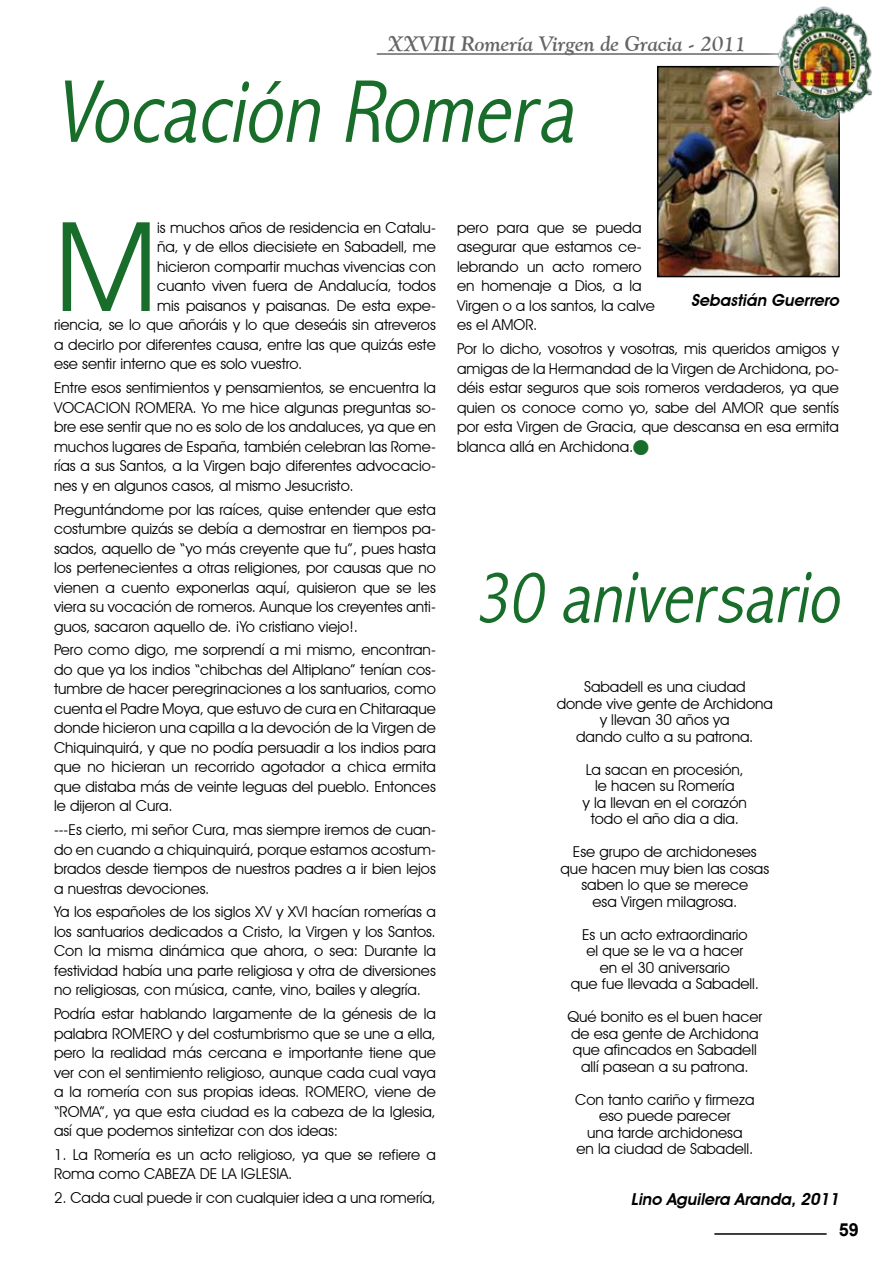
<style>
.page{position:relative;width:893px;height:1263px;background:#fff}
.page>*{position:absolute;margin:0;border:0;box-sizing:border-box;transform-origin:0 0}
.t1{font:124.65px "Avant Garde IT Cby BT";color:#196d2a}
.t2{font:italic 300 condensed 90px "Abadi";color:#196d2a}
.t3{font:italic 300 condensed 75px "Abadi";color:#196d2a}
.t4{font:italic 700 21px "Goudy Old Style BT";color:#646567}
.t5{font:700 18px "Arial";color:#000}
.t6{font:italic 600 16.5px "Avant Garde IT Cby BT";color:#000}
.t7{font:15px/19.5px "Avant Garde IT Cby BT";color:#000;text-align:justify}
.s1{color:#196d2a}
</style>
<div class="page">
<hr style="left:714px;top:1233px;width:113px;height:2px;background:#000">
<hr style="left:377px;top:53px;width:453px;height:2px;background:#646567">
<img style="left:660px;top:69px;width:177px;height:205px">
<div style="left:657px;top:66px;width:183px;height:211px;border:2px solid #000"></div>
<div style="left:758px;top:0;width:135px;height:152px;background:#fff;opacity:.94"></div>
<img style="left:765px;top:0;width:128px;height:121px">
<h3 class="t4" style="left:388px;top:31px;width:360px">XXVIII Romería Virgen de Gracia - 2011</h3>
<h2 class="t2" style="left:54px;top:60px;width:539px">Vocación Romera</h2>
<h1 class="t1" style="left:54px;top:191px;width:105px">M</h1>
<p class="t7" style="left:157px;top:218px;width:280px">is muchos años de residencia en Catalu-</p>
<p class="t7" style="left:157px;top:237px;width:280px">ña, y de ellos diecisiete en Sabadell, me</p>
<p class="t7" style="left:157px;top:257px;width:280px">hicieron compartir muchas vivencias con</p>
<p class="t7" style="left:157px;top:276px;width:280px">cuanto viven fuera de Andalucía, todos</p>
<p class="t7" style="left:157px;top:296px;width:280px">mis paisanos y paisanas. De esta expe-</p>
<p class="t7" style="left:54px;top:315px;width:383px">riencia, se lo que añoráis y lo que deseáis sin atreveros</p>
<p class="t7" style="left:54px;top:335px;width:383px">a decirlo por diferentes causa, entre las que quizás este</p>
<p class="t7" style="left:54px;top:354px;width:250px">ese sentir interno que es solo vuestro.</p>
<p class="t7" style="left:54px;top:378px;width:383px">Entre esos sentimientos y pensamientos, se encuentra la VOCACION ROMERA. Yo me hice algunas preguntas so&shy;bre ese sentir que no es solo de los andaluces, ya que en muchos lugares de España, también celebran las Rome&shy;rías a sus Santos, a la Virgen bajo diferentes advocacio&shy;nes y en algunos casos, al mismo Jesucristo.</p>
<p class="t7" style="left:54px;top:499px;width:383px">Preguntándome por las raíces, quise entender que esta costumbre quizás se debía a demostrar en tiempos pa&shy;sados, aquello de “yo más creyente que tu”, pues hasta los pertenecientes a otras religiones, por causas que no vienen a cuento exponerlas aquí, quisieron que se les viera su vocación de romeros. Aunque los creyentes anti&shy;guos, sacaron aquello de. ¡Yo cristiano viejo!.</p>
<p class="t7" style="left:54px;top:640px;width:383px">Pero como digo, me sorprendí a mi mismo, encontran&shy;do que ya los indios “chibchas del Altiplano” tenían cos&shy;tumbre de hacer peregrinaciones a los santuarios, como cuenta el Padre Moya, que estuvo de cura en Chitaraque donde hicieron una capilla a la devoción de la Virgen de Chiquinquirá, y que no podía persuadir a los indios para que no hicieran un recorrido agotador a chica ermita que distaba más de veinte leguas del pueblo. Entonces le dijeron al Cura.</p>
<p class="t7" style="left:54px;top:820px;width:383px">---Es cierto, mi señor Cura, mas siempre iremos de cuan&shy;do en cuando a chiquinquirá, porque estamos acostum&shy;brados desde tiempos de nuestros padres a ir bien lejos a nuestras devociones.</p>
<p class="t7" style="left:54px;top:902px;width:383px">Ya los españoles de los siglos XV y XVI hacían romerías a los santuarios dedicados a Cristo, la Virgen y los Santos.<br>Con la misma dinámica que ahora, o sea: Durante la festividad había una parte religiosa y otra de diversiones no religiosas, con música, cante, vino, bailes y alegría.</p>
<p class="t7" style="left:54px;top:1004px;width:383px">Podría estar hablando largamente de la génesis de la palabra ROMERO y del costumbrismo que se une a ella, pero la realidad más cercana e importante tiene que ver con el sentimiento religioso, aunque cada cual vaya a la romería con sus propias ideas. ROMERO, viene de “ROMA”, ya que esta ciudad es la cabeza de la Iglesia, así que podemos sintetizar con dos ideas:</p>
<p class="t7" style="left:54px;top:1144px;width:383px">1. La Romería es un acto religioso, ya que se refiere a<br>Roma como CABEZA DE LA IGLESIA.</p>
<p class="t7" style="left:54px;top:1188px;width:383px">2. Cada cual puede ir con cualquier idea a una romería,</p>
<p class="t7" style="left:457px;top:218px;width:199px;text-align:left">pero para que se pueda asegurar que estamos ce&shy;lebrando un acto romero en homenaje a Dios, a la<br>Virgen o a los santos, la calve es el AMOR.</p>
<p class="t7" style="left:457px;top:339px;width:383px">Por lo dicho, vosotros y vosotras, mis queridos amigos y amigas de la Hermandad de la Virgen de Archidona, po&shy;déis estar seguros que sois romeros verdaderos, ya que quien os conoce como yo, sabe del AMOR que sentís por esta Virgen de Gracia, que descansa en esa ermita blanca allá en Archidona.<span class="s1">■</span></p>
<p class="t6" style="left:691px;top:290px;width:153px">Sebastián Guerrero</p>
<h3 class="t3" style="left:473px;top:554px;width:382px">30 aniversario</h3>
<p class="t7" style="left:557px;top:678px;width:218px;line-height:16.5px;text-align:center">Sabadell es una ciudad<br>donde vive gente de Archidona y llevan 30 años ya<br>dando culto a su patrona.</p>
<p class="t7" style="left:583px;top:761px;width:165px;line-height:16.5px;text-align:center">La sacan en procesión, le hacen su Romería<br>y la llevan en el corazón todo el año dia a dia.</p>
<p class="t7" style="left:560px;top:843px;width:210px;line-height:16.5px;text-align:center">Ese grupo de archidoneses que hacen muy bien las cosas saben lo que se merece<br>esa Virgen milagrosa.</p>
<p class="t7" style="left:571px;top:926px;width:190px;line-height:16.5px;text-align:center">Es un acto extraordinario<br>el que se le va a hacer<br>en el 30 aniversario<br>que fue llevada a Sabadell.</p>
<p class="t7" style="left:567px;top:1008px;width:196px;line-height:16.5px;text-align:center">Qué bonito es el buen hacer de esa gente de Archidona que afincados en Sabadell allí pasean a su patrona.</p>
<p class="t7" style="left:575px;top:1091px;width:181px;line-height:16.5px;text-align:center">Con tanto cariño y firmeza eso puede parecer<br>una tarde archidonesa<br>en la ciudad de Sabadell.</p>
<p class="t6" style="left:631px;top:1189px;width:213px">Lino Aguilera Aranda, 2011</p>
<p class="t5" style="left:839px;top:1217px;width:22px">59</p>
</div>
